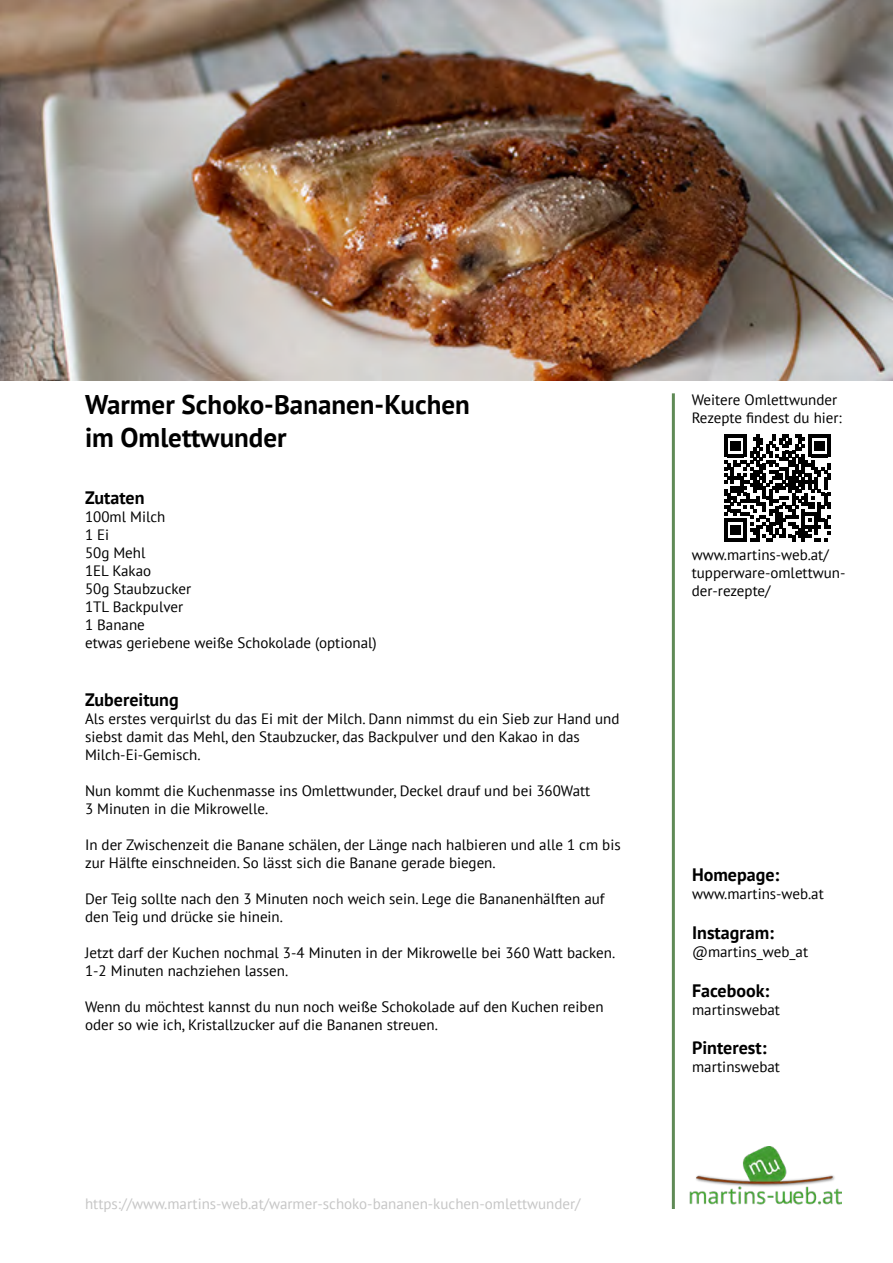
<style>
.page{position:relative;width:893px;height:1263px;background:#fff}
.page>*{position:absolute;margin:0;border:0;box-sizing:border-box;transform-origin:0 0}
.t1{font:700 27px/32.4px "PT Sans";color:#000}
.t2{font:700 18px "PT Sans";color:#000}
.t3{font:15px/18px "PT Sans";color:#000}
.t4{font:15px "PT Sans";color:#c6c6c6}
</style>
<div class="page">
<img style="left:689px;top:1146px;width:152px;height:59px">
<hr style="left:672px;top:393px;width:3px;height:816px;background:#5f8a56">
<svg style="left:724px;top:435px;width:107px;height:106px"></svg>
<img style="left:0;top:0;width:893px;height:380px">
<h1 class="t1" style="left:85px;top:388px;width:386px">Warmer Schoko-Bananen-Kuchen im Omlettwunder</h1>
<p class="t2" style="left:85px;top:486px;width:61px">Zutaten</p>
<p class="t3" style="left:85px;top:507px;width:293px">100ml Milch<br>1 Ei<br>50g Mehl<br>1EL Kakao<br>50g Staubzucker<br>1TL Backpulver<br>1 Banane<br>etwas geriebene weiße Schokolade (optional)</p>
<p class="t2" style="left:85px;top:688px;width:95px">Zubereitung</p>
<p class="t3" style="left:85px;top:709px;width:536px">Als erstes verquirlst du das Ei mit der Milch. Dann nimmst du ein Sieb zur Hand und siebst damit das Mehl, den Staubzucker, das Backpulver und den Kakao in das<br>Milch-Ei-Gemisch.</p>
<p class="t3" style="left:85px;top:781px;width:507px">Nun kommt die Kuchenmasse ins Omlettwunder, Deckel drauf und bei 360Watt<br>3 Minuten in die Mikrowelle.</p>
<p class="t3" style="left:85px;top:835px;width:537px">In der Zwischenzeit die Banane schälen, der Länge nach halbieren und alle 1 cm bis zur Hälfte einschneiden. So lässt sich die Banane gerade biegen.</p>
<p class="t3" style="left:85px;top:889px;width:521px">Der Teig sollte nach den 3 Minuten noch weich sein. Lege die Bananenhälften auf den Teig und drücke sie hinein.</p>
<p class="t3" style="left:85px;top:943px;width:532px">Jetzt darf der Kuchen nochmal 3-4 Minuten in der Mikrowelle bei 360 Watt backen.<br>1-2 Minuten nachziehen lassen.</p>
<p class="t3" style="left:85px;top:997px;width:520px">Wenn du möchtest kannst du nun noch weiße Schokolade auf den Kuchen reiben oder so wie ich, Kristallzucker auf die Bananen streuen.</p>
<p class="t4" style="left:85px;top:1194px;width:497px">https://www.martins-web.at/warmer-schoko-bananen-kuchen-omlettwunder/</p>
<p class="t3" style="left:692px;top:390px;width:152px">Weitere Omlettwunder<br>Rezepte findest du hier:</p>
<p class="t3" style="left:692px;top:545px;width:155px">www.martins-web.at/ tupperware-omlettwun&shy;der-rezepte/</p>
<p class="t2" style="left:692px;top:863px;width:89px">Homepage:</p>
<p class="t3" style="left:692px;top:885px;width:133px">www.martins-web.at</p>
<p class="t2" style="left:692px;top:921px;width:83px">Instagram:</p>
<p class="t3" style="left:692px;top:942px;width:118px">@martins_web_at</p>
<p class="t2" style="left:692px;top:978px;width:79px">Facebook:</p>
<p class="t3" style="left:692px;top:1000px;width:89px">martinswebat</p>
<p class="t2" style="left:692px;top:1036px;width:76px">Pinterest:</p>
<p class="t3" style="left:692px;top:1057px;width:89px">martinswebat</p>
</div>
